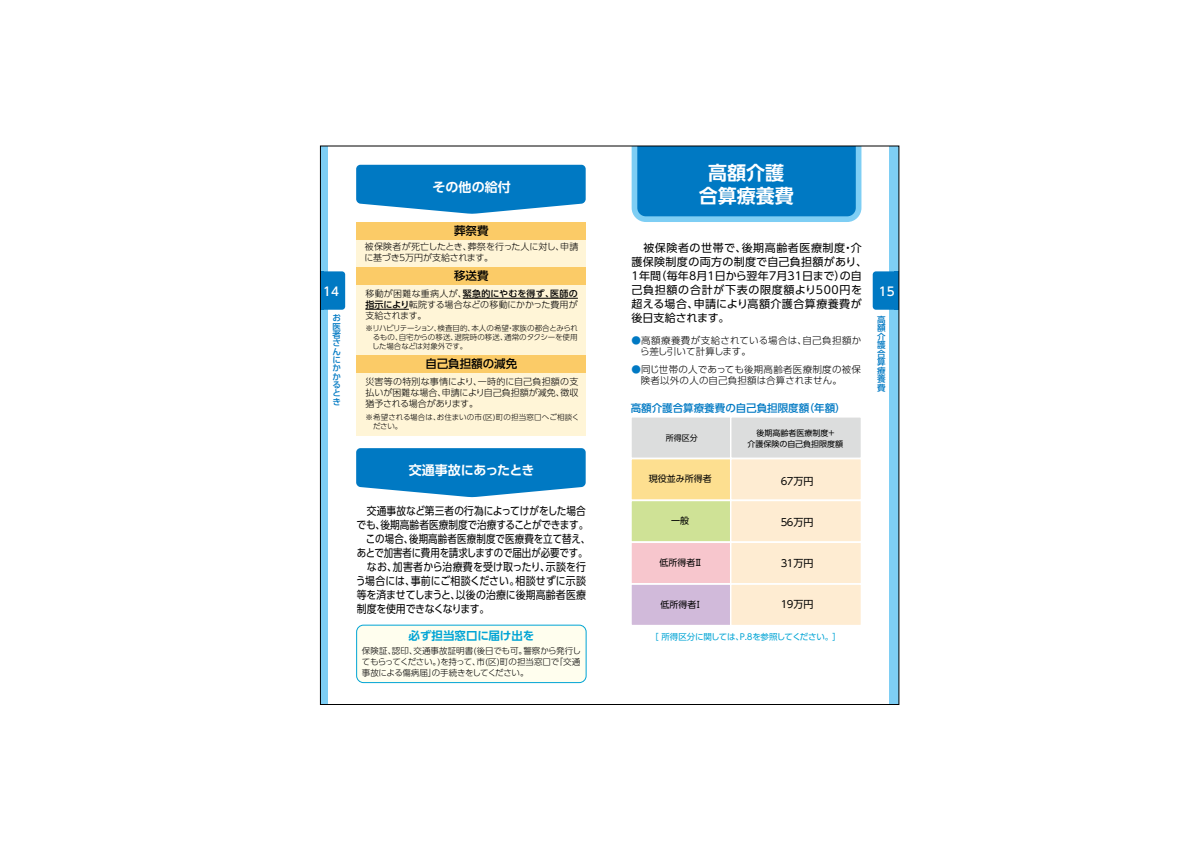
<style>
.page{position:relative;width:1191px;height:842px;background:#fff}
.page>*{position:absolute;margin:0;border:0;box-sizing:border-box;transform-origin:0 0}
.t1{font:700 19px/23px "UD Shin Go Pro De";color:#fff;text-align:center}
.t2{font:700 13px "UD Shin Go Pro De";letter-spacing:-.02em;color:#fff}
.t3{font:700 13px "UD Shin Go Pro De";color:#fff}
.t4{font:500 12px "UD Shin Go Pro";color:#fff}
.t5{font:500 11.5px "UD Shin Go Pro";color:#000}
.t6{font:700 11.5px "UD Shin Go Pro De";letter-spacing:-.005em;color:#00a4d5}
.t7{font:11px/14px "UD Shin Go Pro";letter-spacing:.01em;color:#000;scale:.9 1}
.t8{font:11px/14px "UD Shin Go Pro";letter-spacing:.01em;color:#000;text-align:right;scale:.88 1}
.t9{font:11px/14px "UD Shin Go Pro";letter-spacing:.01em;color:#000}
.t10{font:11px "UD Shin Go Pro";letter-spacing:.01em;color:#000;scale:.86 1}
.t11{font:11px "UD Shin Go Pro";letter-spacing:-.015em;color:#000;scale:.86 1}
.t12{font:11px "UD Shin Go Pro";letter-spacing:.03em;color:#000}
.t13{font:11px "UD Shin Go Pro";letter-spacing:.06em;color:#000}
.t14{font:11px "UD Shin Go Pro";letter-spacing:.05em;color:#000}
.t15{font:11px "UD Shin Go Pro";letter-spacing:.04em;color:#000}
.t16{font:11px/14px "UD Shin Go Pro";letter-spacing:-.035em;color:#000;scale:.9 1}
.t17{font:500 10.5px "UD Shin Go Pro";color:#0079c3}
.t18{font:10px "UD Shin Go Pro";letter-spacing:-.19em;color:#000}
.t19{font:300 9.5px/11.5px "UD Shin Go Pro";letter-spacing:.02em;color:#000}
.t20{font:300 9px/11px "UD Shin Go Pro";color:#000}
.t21{font:300 9px "UD Shin Go Pro";letter-spacing:.025em;color:#000}
.t22{font:9px "UD Shin Go Pro";color:#000}
.t23{font:500 9px "UD Shin Go Pro";letter-spacing:.02em;color:#000}
.t24{font:300 8.5px/11px "UD Shin Go Pro";letter-spacing:-.025em;color:#000}
.t25{font:500 8.5px/8.4px "UD Shin Go Pro";color:#0079c3;text-align:justify}
.t26{font:300 8.5px "UD Shin Go Pro";letter-spacing:.01em;color:#000}
.t27{font:8.5px "UD Shin Go Pro";letter-spacing:-.03em;color:#00a4d5}
.t28{font:8.5px "UD Shin Go Pro";letter-spacing:-.06em;color:#00a4d5}
.t29{font:8px "UD Shin Go Pro";color:#000}
.t30{font:300 7.5px/9px "UD Shin Go Pro";letter-spacing:-.005em;color:#000}
.t31{font:300 7.5px "UD Shin Go Pro";letter-spacing:.025em;color:#000}
.t32{font:300 7.5px "UD Shin Go Pro";letter-spacing:-.095em;color:#000}
.s1{font-weight:500}
.s2{color:#0079c3}
</style>
<div class="page">
<div style="left:889px;top:146px;width:10px;height:558px;background:#7ecef4"></div>
<div style="left:320px;top:146px;width:8px;height:558px;background:#7ecef4"></div>
<svg style="left:356px;top:165px;width:229px;height:49px;background:#1c87c9"></svg>
<svg style="left:356px;top:448px;width:229px;height:49px;background:#1b87c9"></svg>
<svg style="left:323px;top:271px;width:22px;height:39px"></svg>
<hr style="left:320px;top:271px;width:3px;height:39px;background:#0079c3">
<svg style="left:872px;top:271px;width:22px;height:39px"></svg>
<div style="left:894px;top:271px;width:5px;height:39px;background:#0079c3"></div>
<div style="left:356px;top:238px;width:230px;height:198px;background:#fff5d7"></div>
<div style="left:631px;top:459px;width:99px;height:41px;background:#fddf90"></div>
<div style="left:630px;top:458px;width:101px;height:43px;border:1px solid #fff"></div>
<div style="left:730px;top:459px;width:131px;height:41px;background:#feecd2"></div>
<div style="left:730px;top:458px;width:132px;height:43px;border:1px solid #fff"></div>
<div style="left:631px;top:417px;width:99px;height:41px;background:#dcdddd"></div>
<div style="left:630px;top:416px;width:101px;height:43px;border:1px solid #fff"></div>
<div style="left:730px;top:417px;width:131px;height:41px;background:#dcdddd"></div>
<div style="left:730px;top:416px;width:132px;height:43px;border:1px solid #fff"></div>
<div style="left:631px;top:500px;width:99px;height:42px;background:#cfe296"></div>
<div style="left:630px;top:500px;width:101px;height:43px;border:1px solid #fff"></div>
<div style="left:730px;top:500px;width:131px;height:42px;background:#feecd2"></div>
<div style="left:730px;top:500px;width:132px;height:43px;border:1px solid #fff"></div>
<div style="left:631px;top:542px;width:99px;height:42px;background:#f7c6cd"></div>
<div style="left:630px;top:542px;width:101px;height:42px;border:1px solid #fff"></div>
<div style="left:730px;top:542px;width:131px;height:42px;background:#feecd2"></div>
<div style="left:730px;top:542px;width:132px;height:42px;border:1px solid #fff"></div>
<div style="left:631px;top:584px;width:99px;height:41px;background:#d1bada"></div>
<div style="left:630px;top:583px;width:101px;height:43px;border:1px solid #fff"></div>
<div style="left:730px;top:584px;width:131px;height:41px;background:#feecd2"></div>
<div style="left:730px;top:583px;width:132px;height:43px;border:1px solid #fff"></div>
<div style="left:357px;top:625px;width:229px;height:58px;background:#fffeee;border-radius:7px"></div>
<div style="left:356px;top:625px;width:230px;height:58px;border:1px solid #00a4d5;border-radius:7px"></div>
<div style="left:356px;top:222px;width:230px;height:17px;background:#fbcb67"></div>
<div style="left:356px;top:267px;width:230px;height:17px;background:#fbcb67"></div>
<div style="left:356px;top:355px;width:230px;height:17px;background:#fbcb67"></div>
<svg style="left:631px;top:148px;width:231px;height:74px;background:#1184c9"></svg>
<hr style="left:463px;top:298px;width:115px;height:1px;background:#000">
<hr style="left:365px;top:309px;width:44px;height:1px;background:#000">
<h2 class="t3" style="left:432px;top:176px;width:80px">その他の給付</h2>
<h1 class="t1" style="left:698px;top:161px;width:96px">高額介護合算療養費</h1>
<p class="t5" style="left:454px;top:222px;width:36px">葬祭費</p>
<p class="t5" style="left:454px;top:266px;width:36px">移送費</p>
<p class="t20" style="left:405px;top:241px;width:90px;text-indent:-40px">被保険者が死亡したとき、<br>万円が支給されます。</p>
<p class="t14" style="left:741px;top:239px;width:105px">後期高齢者医療制度</p>
<p class="t14" style="left:643px;top:239px;width:105px">被保険者の世帯で、</p>
<p class="t12" style="left:631px;top:253px;width:237px">護保険制度の両方の制度で自己負担額があり、</p>
<p class="t9" style="left:840px;top:269px;width:24px">の自</p>
<p class="t20" style="left:468px;top:241px;width:98px">葬祭を行った人に対し、</p>
<p class="t9" style="left:850px;top:241px;width:12px">介</p>
<p class="t20" style="left:560px;top:241px;width:20px">申請</p>
<p class="t9" style="left:842px;top:241px;width:12px">・</p>
<p class="t20" style="left:364px;top:252px;width:37px">に基づき</p>
<p class="t20" style="left:398px;top:252px;width:10px">５</p>
<p class="t9" style="left:655px;top:269px;width:191px">（毎年8月1日から翌年7月31日まで）</p>
<p class="t9" style="left:631px;top:269px;width:31px">1年間</p>
<p class="t13" style="left:631px;top:281px;width:232px">己負担額の合計が下表の限度額より500円を</p>
<p class="t15" style="left:693px;top:295px;width:170px">申請により高額介護合算療養費が</p>
<h3 class="t4" style="left:323px;top:281px;width:17px">14</h3>
<h3 class="t4" style="left:879px;top:282px;width:17px">15</h3>
<p class="t20" style="left:365px;top:288px;width:214px">移動が困難な重病人が、<br><span class="s1">指示により</span>転院する場合などの移動にかかった費用が支給されます。</p>
<p class="t23" style="left:463px;top:287px;width:93px">緊急的にやむを得ず、</p>
<p class="t23" style="left:550px;top:287px;width:29px">医師の</p>
<p class="t9" style="left:631px;top:297px;width:100px">超える場合、<br>後日支給されます。</p>
<p class="t25" style="left:332px;top:313px;width:10px">お医者さんにかかるとき</p>
<p class="t25" style="left:877px;top:315px;width:10px">高額介護合算療養費</p>
<p class="t32" style="left:365px;top:322px;width:77px">※リハビリテーション、</p>
<p class="t30" style="left:471px;top:323px;width:108px">本人の希望家族の都合とみられ</p>
<p class="t30" style="left:437px;top:323px;width:39px">検査目的、</p>
<p class="t30" style="left:507px;top:323px;width:9px">・</p>
<p class="t30" style="left:399px;top:332px;width:61px">自宅からの移送、</p>
<p class="t30" style="left:454px;top:332px;width:55px">退院時の移送、</p>
<p class="t30" style="left:504px;top:332px;width:75px">通常のタクシーを使用</p>
<p class="t30" style="left:372px;top:332px;width:96px">るもの、<br>した場合などは対象外です。</p>
<p class="t19" style="left:640px;top:334px;width:168px;text-indent:-9px"><span class="s2">●</span>高額療養費が支給されている場合は、ら差し引いて計算します。</p>
<p class="t19" style="left:641px;top:363px;width:222px;text-indent:-10px"><span class="s2">●</span>同じ世帯の人であっても後期高齢者医療制度の被保険者以外の人の自己負担額は合算されません。</p>
<p class="t19" style="left:802px;top:334px;width:60px">自己負担額か</p>
<p class="t5" style="left:425px;top:354px;width:93px">自己負担額の減免</p>
<p class="t21" style="left:365px;top:375px;width:118px">災害等の特別な事情により、</p>
<p class="t21" style="left:478px;top:375px;width:102px">一時的に自己負担額の支</p>
<p class="t20" style="left:365px;top:387px;width:114px">払いが困難な場合、<br>猶予される場合があります。</p>
<p class="t20" style="left:442px;top:387px;width:124px">申請により自己負担額が減免、</p>
<p class="t20" style="left:560px;top:387px;width:20px">徴収</p>
<p class="t17" style="left:631px;top:400px;width:180px">高額介護合算療養費の自己負担限度額</p>
<p class="t17" style="left:803px;top:400px;width:43px">（年額(</p>
<p class="t31" style="left:437px;top:411px;width:144px">お住まいの市区( )町の担当窓口へご相談く</p>
<p class="t30" style="left:373px;top:412px;width:69px;text-indent:-7px">※希望される場合は、ださい。</p>
<p class="t29" style="left:756px;top:427px;width:81px">後期高齢者医療制度＋</p>
<p class="t29" style="left:666px;top:432px;width:33px">所得区分</p>
<p class="t29" style="left:747px;top:438px;width:97px">介護保険の自己負担限度額</p>
<h2 class="t2" style="left:409px;top:459px;width:127px">交通事故にあったとき</h2>
<p class="t8" style="left:357px;top:503px;width:265px">交通事故など第三者の行為によってけがをした場合<br>でも後期高齢者医療制度で治療することができます。</p>
<p class="t8" style="left:375px;top:517px;width:13px">、</p>
<p class="t10" style="left:409px;top:530px;width:212px">後期高齢者医療制度で医療費を立て替え、</p>
<p class="t10" style="left:357px;top:530px;width:67px">　この場合、</p>
<p class="t11" style="left:357px;top:544px;width:270px">あとで加害者に費用を請求しますので届出が必要です。</p>
<p class="t7" style="left:393px;top:559px;width:216px">加害者から治療費を受け取ったり示談を行</p>
<p class="t7" style="left:540px;top:559px;width:13px">、</p>
<p class="t7" style="left:357px;top:559px;width:46px">　なお、</p>
<p class="t7" style="left:411px;top:573px;width:122px">事前にご相談ください。</p>
<p class="t7" style="left:515px;top:573px;width:80px">相談せずに示談</p>
<p class="t7" style="left:356px;top:573px;width:257px">う場合には、<br>等を済ませてしまうと以後の治療に後期高齢者医療</p>
<p class="t16" style="left:357px;top:587px;width:149px;text-indent:94px">、<br>制度を使用できなくなります。</p>
<p class="t6" style="left:408px;top:627px;width:127px">必ず担当窓口に届け出を</p>
<p class="t24" style="left:362px;top:645px;width:36px">保険証、</p>
<p class="t26" style="left:413px;top:644px;width:115px">交通事故証明書(後日でも可。</p>
<p class="t24" style="left:523px;top:645px;width:59px">警察から発行し</p>
<p class="t24" style="left:392px;top:645px;width:27px">認印、</p>
<p class="t24" style="left:432px;top:656px;width:129px;text-indent:-70px">てもらってください。)を持って市、 区( )町の担当窓口での手続きをしてください。</p>
<p class="t24" style="left:555px;top:656px;width:27px">「交通</p>
<p class="t24" style="left:362px;top:667px;width:76px">事故による傷病届」</p>
<p class="t22" style="left:649px;top:471px;width:64px">現役並み所得者</p>
<p class="t22" style="left:671px;top:513px;width:19px">一般</p>
<p class="t22" style="left:659px;top:555px;width:45px">低所得者Ⅱ</p>
<p class="t22" style="left:660px;top:597px;width:44px">低所得者Ⅰ</p>
<p class="t18" style="left:779px;top:473px;width:18px">６７</p>
<p class="t18" style="left:793px;top:473px;width:21px">万円</p>
<p class="t18" style="left:779px;top:514px;width:18px">５６</p>
<p class="t18" style="left:793px;top:514px;width:21px">万円</p>
<p class="t18" style="left:793px;top:555px;width:21px">万円</p>
<p class="t18" style="left:779px;top:555px;width:18px">３１</p>
<p class="t18" style="left:793px;top:596px;width:21px">万円</p>
<p class="t18" style="left:779px;top:596px;width:18px">１９</p>
<p class="t28" style="left:752px;top:630px;width:90px">を参照してください [。</p>
<p class="t27" style="left:650px;top:630px;width:98px">［所得区分に関してはＰ、</p>
<p class="t27" style="left:745px;top:630px;width:11px">.８</p>
</div>
